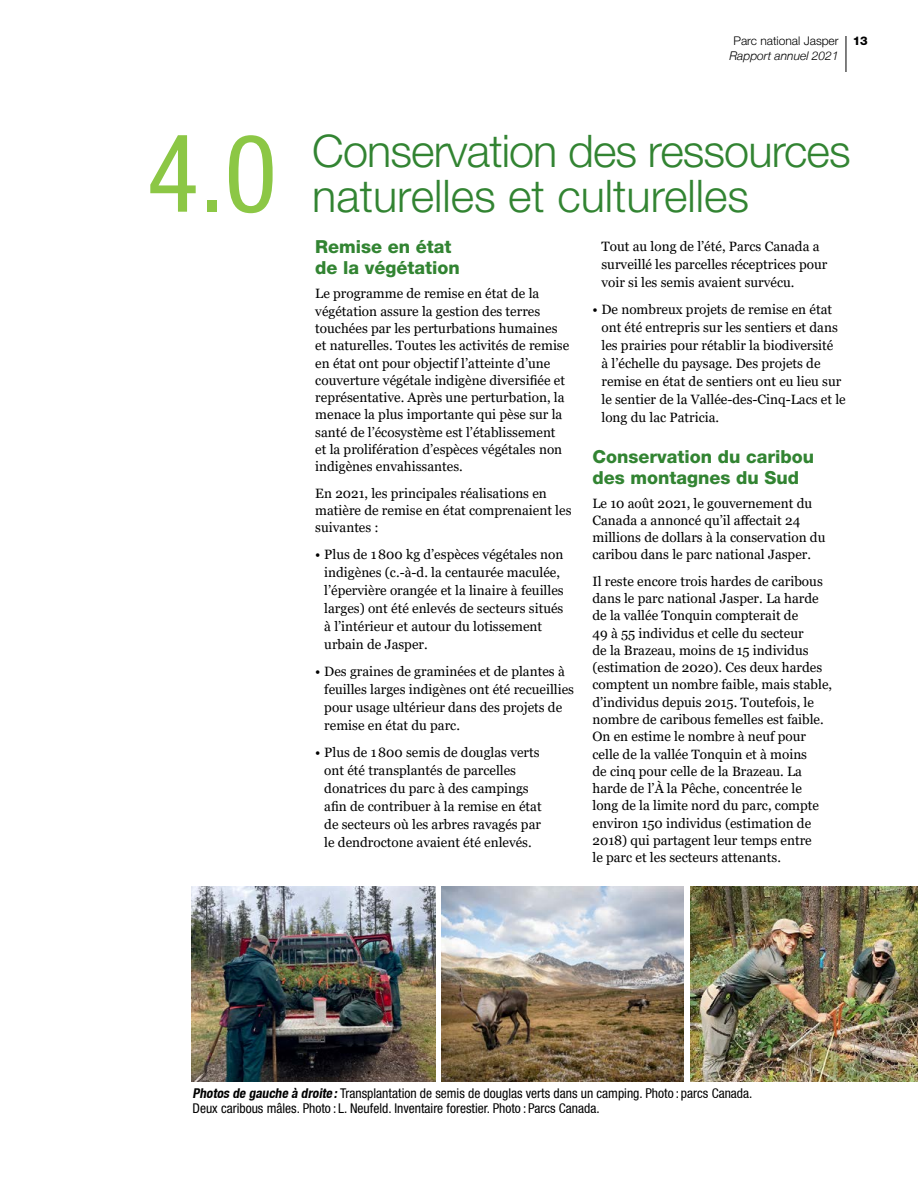
<style>
.page{position:relative;width:918px;height:1188px;background:#fff}
.page>*{position:absolute;margin:0;border:0;box-sizing:border-box;transform-origin:0 0}
.t1{font:condensed 108px "Helvetica Neue LT Std";color:#8cc745}
.t2{font:300 45px/45px "Helvetica Neue LT Std";letter-spacing:-.02em;color:#328432}
.t3{font:800 18px/21px "Helvetica Neue LT Std";color:#328432}
.t4{font:13.5px/17.2px "Georgia";color:#000}
.t5{font:condensed 13.5px/15.8px "Helvetica Neue LT Std";color:#000}
.t6{font:300 12px "Helvetica Neue LT Std";color:#000}
.t7{font:italic 300 12px "Helvetica Neue LT";color:#000}
.s1{font-weight:800}
.s2{font-family:"Helvetica Neue";font-weight:700;font-style:italic}
.s3{font-family:"Helvetica Neue Condensed";font-stretch:normal}
</style>
<div class="page">
<img style="left:191px;top:887px;width:244px;height:194px">
<img style="left:442px;top:887px;width:241px;height:194px">
<img style="left:690px;top:887px;width:228px;height:194px">
<hr style="left:846px;top:36px;width:1px;height:36px;background:#000">
<p class="t6" style="left:734px;top:33px;width:136px">Parc national Jasper <span class="s1">13</span></p>
<p class="t7" style="left:730px;top:48px;width:111px">Rapport annuel 2021</p>
<h1 class="t1" style="left:147px;top:111px;width:131px">4.0</h1>
<h2 class="t2" style="left:312px;top:127px;width:540px">Conservation des ressources naturelles et culturelles</h2>
<h3 class="t3" style="left:315px;top:236px;width:146px">Remise en état de la végétation</h3>
<p class="t4" style="left:315px;top:285px;width:256px">Le programme de remise en état de la végétation assure la gestion des terres touchées par les perturbations humaines et naturelles. Toutes les activités de remise en état ont pour objectif l’atteinte d’une couverture végétale indigène diversifiée et représentative. Après une perturbation, la menace la plus importante qui pèse sur la santé de l’écosystème est l’établissement et la prolifération d’espèces végétales non indigènes envahissantes.</p>
<p class="t4" style="left:315px;top:485px;width:258px">En 2021, les principales réalisations en matière de remise en état comprenaient les suivantes :</p>
<p class="t4" style="left:324px;top:546px;width:241px;line-height:18px;text-indent:-9px">• Plus de 1800 kg d’espèces végétales non indigènes (c.-à-d. la centaurée maculée, l’épervière orangée et la linaire à feuilles larges) ont été enlevés de secteurs situés à l’intérieur et autour du lotissement urbain de Jasper.</p>
<p class="t4" style="left:324px;top:663px;width:251px;line-height:18px;text-indent:-9px">• Des graines de graminées et de plantes à feuilles larges indigènes ont été recueillies pour usage ultérieur dans des projets de remise en état du parc.</p>
<p class="t4" style="left:324px;top:744px;width:219px;line-height:18px;text-indent:-9px">• Plus de 1800 semis de douglas verts ont été transplantés de parcelles donatrices du parc à des campings afin de contribuer à la remise en état de secteurs où les arbres ravagés par le dendroctone avaient été enlevés.</p>
<p class="t4" style="left:602px;top:237px;width:227px;line-height:18px">Tout au long de l’été, Parcs Canada a surveillé les parcelles réceptrices pour voir si les semis avaient survécu.</p>
<p class="t4" style="left:602px;top:300px;width:246px;line-height:18px;text-indent:-9px">• De nombreux projets de remise en état ont été entrepris sur les sentiers et dans les prairies pour rétablir la biodiversité<br>à l’échelle du paysage. Des projets de remise en état de sentiers ont eu lieu sur le sentier de la Vallée-des-Cinq-Lacs et le long du lac Patricia.</p>
<h3 class="t3" style="left:592px;top:446px;width:223px">Conservation du caribou des montagnes du Sud</h3>
<p class="t4" style="left:592px;top:495px;width:234px">Le 10 août 2021, le gouvernement du Canada a annoncé qu’il affectait 24 millions de dollars à la conservation du caribou dans le parc national Jasper.</p>
<p class="t4" style="left:592px;top:573px;width:241px">Il reste encore trois hardes de caribous dans le parc national Jasper. La harde de la vallée Tonquin compterait de<br>49 à 55 individus et celle du secteur<br>de la Brazeau, moins de 15 individus (estimation de 2020). Ces deux hardes comptent un nombre faible, mais stable, d’individus depuis 2015. Toutefois, le nombre de caribous femelles est faible.<br>On en estime le nombre à neuf pour celle de la vallée Tonquin et à moins<br>de cinq pour celle de la Brazeau. La harde de l’À la Pêche, concentrée le<br>long de la limite nord du parc, compte environ 150 individus (estimation de 2018) qui partagent leur temps entre<br>le parc et les secteurs attenants.</p>
<p class="t5" style="left:193px;top:1085px;width:561px"><span class="s2">Photos de gauche à droite:</span>Transplantation de semis de douglas verts dans un camping. <span class="s3">Photo : parcs Canada.<br></span>Deux caribous mâles. <span class="s3">Photo :</span> L. Neufeld. Inventaire forestier. <span class="s3">Photo : Parcs Canada.</span></p>
</div>
